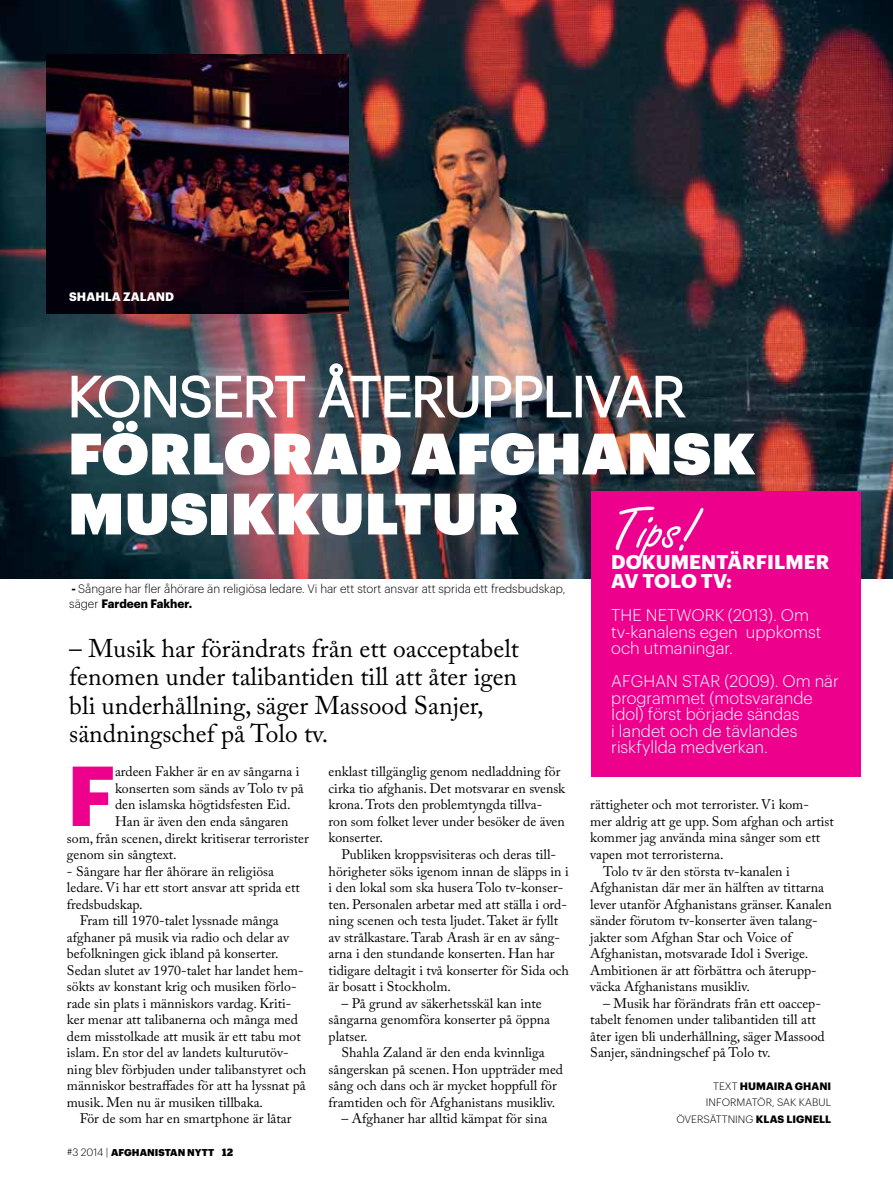
<style>
.page{position:relative;width:893px;height:1191px;background:#fff}
.page>*{position:absolute;margin:0;border:0;box-sizing:border-box;transform-origin:0 0}
.t1{font:700 83.1px "Graphik";color:#ec008c}
.t2{font:63px "Freestyle Script";color:#fff}
.t3{font:57px/60px "Graphik Super";letter-spacing:.005em;color:#fff}
.t4{font:25.5px/28.5px "Adobe Caslon Pro";color:#000}
.t5{font:700 19.5px/19.5px "Graphik";letter-spacing:.005em;color:#fff}
.t6{font:300 16.5px/16.5px "Graphik";color:#fff}
.t7{font:13.8px/16.5px "Adobe Caslon Pro";color:#000}
.t8{font:300 12px/15px "Graphik";color:#000}
.t9{font:700 12px "Graphik";letter-spacing:.005em;color:#fff}
.t10{font:300 10.5px "Graphik";letter-spacing:.005em;color:#000}
.t11{font:700 10.5px "Graphik";letter-spacing:.005em;color:#000}
.t12{font:900 9.75px "Graphik";letter-spacing:.005em;color:#000}
.s1{font-weight:700}
.s2{font-weight:300;font-size:10.5px}
.s3{font-family:"Stag";font-weight:700;font-size:10.5px}
</style>
<div class="page">
<img style="left:0;top:0;width:893px;height:578px">
<img style="left:47px;top:54px;width:302px;height:260px">
<div style="left:591px;top:490px;width:270px;height:286px;background:#ec008c"></div>
<svg style="left:70px;top:370px;width:237px;height:52px"></svg>
<img style="left:317px;top:362px;width:256px;height:58px">
<div style="left:576px;top:376px;width:6px;height:41px;border:3px solid #fff"></div>
<img style="left:583px;top:374px;width:106px;height:48px">
<p class="t9" style="left:69px;top:287px;width:107px">SHAH LA ZALAND</p>
<h3 class="t3" style="left:68px;top:418px;width:689px">FÖRLORAD AFGHANSK<br>MUSIKKULTUR</h3>
<h2 class="t2" style="left:611px;top:495px;width:87px">Tips!</h2>
<h3 class="t5" style="left:611px;top:550px;width:220px">DOKUMENTÄRFILMER<br>AV TOLO TV:</h3>
<p class="t6" style="left:611px;top:605px;width:59px">The Network</p>
<p class="t8" style="left:69px;top:580px;width:498px"><span class="s1">-</span> Sångare har fler åhörare än religiösa ledare. Vi har ett stort ansvar att sprida ett fredsbudskap, säger <span class="s1">FARDEEN FAKHER.</span></p>
<p class="t6" style="left:611px;top:605px;width:212px;text-indent:117px">(2013). Om tv-kanalens egen uppkomst och utmaningar.</p>
<p class="t6" style="left:611px;top:671px;width:23px">Afghan</p>
<p class="t6" style="left:682px;top:671px;width:20px">Star</p>
<h3 class="t4" style="left:69px;top:633px;width:451px">– Musik har förändrats från ett oacceptabelt fenomen under talibantiden till att åter igen bli underhållning, säger Massood Sanjer, sändningschef på Tolo tv.</h3>
<p class="t6" style="left:611px;top:671px;width:229px;text-indent:113px">(2009). Om när programmet (motsvarande<br>Idol) först började sändas<br>i landet och de tävlandes riskfyllda medverkan.</p>
<h1 class="t1" style="left:67px;top:731px;width:42px">F</h1>
<p class="t7" style="left:115px;top:763px;width:186px">ardeen Fakher är en av sångarna i</p>
<p class="t7" style="left:115px;top:780px;width:190px">konserten som sänds av Tolo tv på</p>
<p class="t7" style="left:115px;top:796px;width:177px">den islamska högtidsfesten Eid.</p>
<p class="t7" style="left:115px;top:813px;width:175px">Han är även den enda sångaren</p>
<p class="t7" style="left:67px;top:829px;width:243px">som, från scenen, direkt kritiserar terrorister</p>
<p class="t7" style="left:67px;top:846px;width:111px">genom sin sångtext.</p>
<p class="t7" style="left:67px;top:862px;width:209px">- Sångare har fler åhörare än religiösa</p>
<p class="t7" style="left:67px;top:879px;width:234px">ledare. Vi har ett stort ansvar att sprida ett</p>
<p class="t7" style="left:67px;top:895px;width:77px">fredsbudskap.</p>
<p class="t7" style="left:80px;top:912px;width:200px">Fram till 1970-talet lyssnade många</p>
<p class="t7" style="left:67px;top:928px;width:224px">afghaner på musik via radio och delar av</p>
<p class="t7" style="left:67px;top:945px;width:213px">befolkningen gick ibland på konserter.</p>
<p class="t7" style="left:67px;top:961px;width:238px">Sedan slutet av 1970-talet har landet hem-</p>
<p class="t7" style="left:67px;top:978px;width:231px">sökts av konstant krig och musiken förlo-</p>
<p class="t7" style="left:67px;top:994px;width:226px">rade sin plats i människors vardag. Kriti-</p>
<p class="t7" style="left:67px;top:1011px;width:232px">ker menar att talibanerna och många med</p>
<p class="t7" style="left:67px;top:1027px;width:235px">dem misstolkade att musik är ett tabu mot</p>
<p class="t7" style="left:67px;top:1044px;width:223px">islam. En stor del av landets kulturutöv-</p>
<p class="t7" style="left:67px;top:1060px;width:241px">ning blev förbjuden under talibanstyret och</p>
<p class="t7" style="left:67px;top:1077px;width:240px">människor bestraffades för att ha lyssnat på</p>
<p class="t7" style="left:67px;top:1093px;width:198px">musik. Men nu är musiken tillbaka.</p>
<p class="t7" style="left:80px;top:1110px;width:213px">För de som har en smartphone är låtar</p>
<p class="t12" style="left:67px;top:1145px;width:167px"><span class="s2">#3 2014 |</span> AFGHANISTAN NYTT <span class="s3">12</span></p>
<p class="t7" style="left:329px;top:763px;width:238px">enklast tillgänglig genom nedladdning för cirka tio afghanis. Det motsvarar en svensk krona. Trots den problemtyngda tillva-<br>ron som folket lever under besöker de även konserter.</p>
<p class="t7" style="left:329px;top:846px;width:242px;text-indent:13px">Publiken kroppsvisiteras och deras till&shy;hörigheter söks igenom innan de släpps in i i den lokal som ska husera Tolo tv-konser&shy;ten. Personalen arbetar med att ställa i ord&shy;ning scenen och testa ljudet. Taket är fyllt av strålkastare. Tarab Arash är en av sång&shy;arna i den stundande konserten. Han har tidigare deltagit i två konserter för Sida och är bosatt i Stockholm.</p>
<p class="t7" style="left:329px;top:994px;width:223px;text-indent:13px">– På grund av säkerhetsskäl kan inte sångarna genomföra konserter på öppna platser.</p>
<p class="t7" style="left:329px;top:1044px;width:236px;text-align:center">Shahla Zaland är den enda kvinnliga sångerskan på scenen. Hon uppträder med sång och dans och är mycket hoppfull för framtiden och för Afghanistans musikliv.</p>
<p class="t7" style="left:341px;top:1110px;width:207px">– Afghaner har alltid kämpat för sina</p>
<p class="t7" style="left:590px;top:796px;width:220px">rättigheter och mot terrorister. Vi kom-</p>
<p class="t7" style="left:590px;top:813px;width:245px">mer aldrig att ge upp. Som afghan och artist</p>
<p class="t7" style="left:590px;top:829px;width:231px">kommer jag använda mina sånger som ett</p>
<p class="t7" style="left:590px;top:846px;width:135px">vapen mot terroristerna.</p>
<p class="t7" style="left:603px;top:862px;width:188px">Tolo tv är den största tv-kanalen i</p>
<p class="t7" style="left:590px;top:879px;width:235px">Afghanistan där mer än hälften av tittarna</p>
<p class="t7" style="left:590px;top:895px;width:243px">lever utanför Afghanistans gränser. Kanalen</p>
<p class="t7" style="left:590px;top:912px;width:229px">sänder förutom tv-konserter även talang-</p>
<p class="t7" style="left:590px;top:928px;width:203px">jakter som Afghan Star och Voice of</p>
<p class="t7" style="left:590px;top:945px;width:219px">Afghanistan, motsvarade Idol i Sverige.</p>
<p class="t7" style="left:590px;top:961px;width:228px">Ambitionen är att förbättra och återupp-</p>
<p class="t7" style="left:590px;top:978px;width:161px">väcka Afghanistans musikliv.</p>
<p class="t7" style="left:590px;top:994px;width:236px;text-indent:13px">– Musik har förändrats från ett oaccep&shy;tabelt fenomen under talibantiden till att åter igen bli underhållning, säger Massood Sanjer, sändningschef på Tolo tv.</p>
<p class="t10" style="left:713px;top:1078px;width:13px">Text</p>
<p class="t11" style="left:740px;top:1077px;width:93px">HUMAIRA GHANI</p>
<p class="t10" style="left:706px;top:1094px;width:11px">Informatör</p>
<p class="t10" style="left:772px;top:1094px;width:41px">, SAK Kabul</p>
<p class="t10" style="left:676px;top:1111px;width:22px">Översättning</p>
<p class="t11" style="left:756px;top:1110px;width:77px">KLAS LIGNELL</p>
</div>
